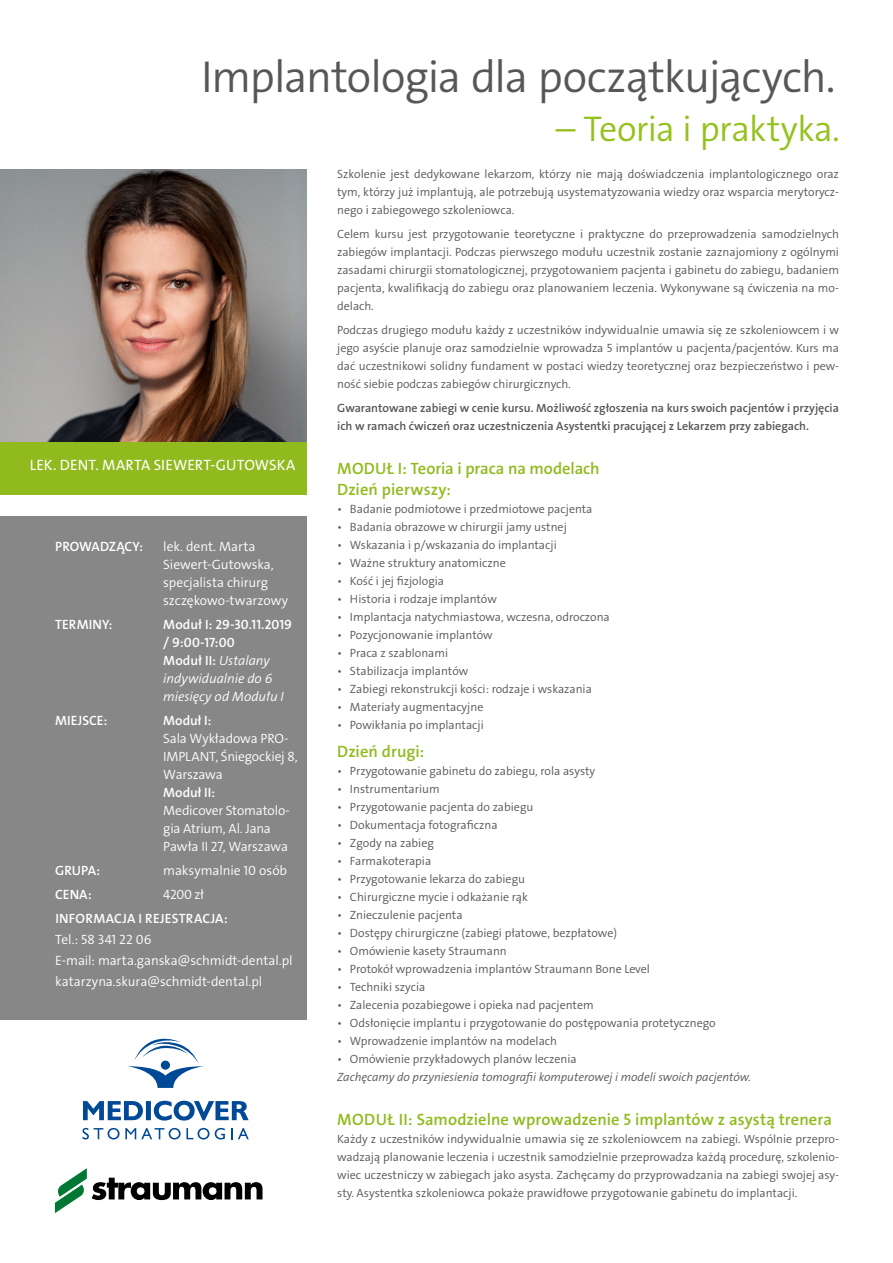
<style>
.page{position:relative;width:893px;height:1263px;background:#fff}
.page>*{position:absolute;margin:0;border:0;box-sizing:border-box;transform-origin:0 0}
.t1{font:45px "The Sans LP4 Se Lig";letter-spacing:-.025em;color:#575756}
.t2{font:36px "The Sans LP4 Se Lig";letter-spacing:-.02em;color:#95c11f}
.t3{font:16.5px/21px "The Sans LP6 Se Bld";letter-spacing:.005em;color:#90ba1e}
.t4{font:15px "The Sans LP5 Plain";letter-spacing:.01em;color:#fff}
.t5{font:13.5px/18px "The Sans LP4 Se Lig";letter-spacing:-.01em;color:#fff}
.t6{font:13.5px/18px "The Sans LP6 Se Bld";letter-spacing:.005em;color:#fff}
.t7{font:13.5px/18px "The Sans LP4 Se Lig IT";color:#fff}
.t8{font:12px/18px "The Sans LP4 Se Lig";color:#575756;text-align:justify}
.t9{font:12px/18px "The Sans LP6 Se Bld";color:#575756}
.t10{font:12px "The Sans LP4 Se Lig IT";color:#575756}
.s1{font-family:"The Sans LP4 Se Lig IT"}
</style>
<div class="page">
<svg style="left:55px;top:1168px;width:208px;height:45px"></svg>
<svg style="left:128px;top:1038px;width:75px;height:50px"></svg>
<svg style="left:83px;top:1101px;width:166px;height:19px"></svg>
<svg style="left:83px;top:1128px;width:142px;height:11px"></svg>
<svg style="left:231px;top:1128px;width:18px;height:11px"></svg>
<img style="left:0;top:169px;width:306px;height:273px">
<div style="left:0;top:442px;width:306px;height:53px;background:#90ba1e"></div>
<div style="left:0;top:516px;width:306px;height:504px;background:#878787"></div>
<hr style="left:892px;top:463px;width:1px;height:53px;background:#90ba1e">
<hr style="left:892px;top:537px;width:1px;height:462px;background:#878787">
<h1 class="t1" style="left:201px;top:48px;width:636px">Implantologia dla początkujących.</h1>
<h2 class="t2" style="left:556px;top:106px;width:286px">– Teoria i praktyka.</h2>
<p class="t4" style="left:30px;top:455px;width:267px">LEK. DENT. MARTA SIEWERT-GUTOWSKA</p>
<p class="t6" style="left:55px;top:538px;width:89px">PROWADZĄCY:</p>
<p class="t5" style="left:163px;top:538px;width:126px">lek. dent. Marta<br>Siewert-Gutowska, specjalista chirurg szczękowo-twarzowy</p>
<p class="t6" style="left:55px;top:616px;width:59px">TERMINY:</p>
<p class="t6" style="left:163px;top:616px;width:130px">Moduł I: 29-30.11.2019 / 9:00-17:00<br>Moduł II: <span class="s1">Ustalany</span></p>
<p class="t7" style="left:163px;top:670px;width:122px">indywidualnie do 6 miesięcy od Modułu I</p>
<p class="t6" style="left:55px;top:712px;width:54px">MIEJSCE:</p>
<p class="t6" style="left:163px;top:712px;width:50px">Moduł I:</p>
<p class="t5" style="left:163px;top:730px;width:136px">Sala Wykładowa PRO-<br>IMPLANT, Śniegockiej 8,<br>Warszawa</p>
<p class="t6" style="left:163px;top:784px;width:53px">Moduł II:</p>
<p class="t5" style="left:163px;top:802px;width:128px">Medicover Stomatolo&shy;gia Atrium, Al. Jana<br>Pawła II 27, Warszawa</p>
<p class="t6" style="left:55px;top:862px;width:46px">GRUPA:</p>
<p class="t5" style="left:163px;top:862px;width:125px">maksymalnie 10 osób</p>
<p class="t6" style="left:55px;top:886px;width:38px">CENA:</p>
<p class="t5" style="left:163px;top:886px;width:42px">4200 zł</p>
<p class="t6" style="left:55px;top:910px;width:174px">INFORMACJA I REJESTRACJA:</p>
<p class="t5" style="left:55px;top:929px;width:239px;line-height:21px">Tel.: 58 341 22 06<br>E-mail: marta.ganska@schmidt-dental.pl katarzyna.skura@schmidt-dental.pl</p>
<p class="t8" style="left:337px;top:165px;width:503px">Szkolenie jest dedykowane lekarzom, którzy nie mają doświadczenia implantologicznego oraz tym, którzy już implantują, ale potrzebują usystematyzowania wiedzy oraz wsparcia merytorycz&shy;nego i zabiegowego szkoleniowca.</p>
<p class="t8" style="left:337px;top:225px;width:503px">Celem kursu jest przygotowanie teoretyczne i praktyczne do przeprowadzenia samodzielnych zabiegów implantacji. Podczas pierwszego modułu uczestnik zostanie zaznajomiony z ogólnymi zasadami chirurgii stomatologicznej, przygotowaniem pacjenta i gabinetu do zabiegu, badaniem pacjenta, kwalifikacją do zabiegu oraz planowaniem leczenia. Wykonywane są ćwiczenia na mo&shy;delach.</p>
<p class="t8" style="left:337px;top:321px;width:503px">Podczas drugiego modułu każdy z uczestników indywidualnie umawia się ze szkoleniowcem i w jego asyście planuje oraz samodzielnie wprowadza 5 implantów u pacjenta/pacjentów. Kurs ma dać uczestnikowi solidny fundament w postaci wiedzy teoretycznej oraz bezpieczeństwo i pew&shy;ność siebie podczas zabiegów chirurgicznych.</p>
<p class="t9" style="left:337px;top:399px;width:503px">Gwarantowane zabiegi w cenie kursu. Możliwość zgłoszenia na kurs swoich pacjentów i przyjęcia ich w ramach ćwiczeń oraz uczestniczenia Asystentki pracującej z Lekarzem przy zabiegach.</p>
<h3 class="t3" style="left:337px;top:458px;width:264px">MODUŁ I: Teoria i praca na modelach<br>Dzień pierwszy:</h3>
<p class="t8" style="left:337px;top:500px;width:257px">• Badanie podmiotowe i przedmiotowe pacjenta</p>
<p class="t8" style="left:337px;top:518px;width:231px">• Badania obrazowe w chirurgii jamy ustnej</p>
<p class="t8" style="left:337px;top:536px;width:221px">• Wskazania i p/wskazania do implantacji</p>
<p class="t8" style="left:337px;top:554px;width:170px">• Ważne struktury anatomiczne</p>
<p class="t8" style="left:337px;top:572px;width:108px">• Kość i jej fizjologia</p>
<p class="t8" style="left:337px;top:590px;width:161px">• Historia i rodzaje implantów</p>
<p class="t8" style="left:337px;top:608px;width:274px">• Implantacja natychmiastowa, wczesna, odroczona</p>
<p class="t8" style="left:337px;top:626px;width:157px">• Pozycjonowanie implantów</p>
<p class="t8" style="left:337px;top:644px;width:112px">• Praca z szablonami</p>
<p class="t8" style="left:337px;top:662px;width:133px">• Stabilizacja implantów</p>
<p class="t8" style="left:337px;top:680px;width:256px">• Zabiegi rekonstrukcji kości: rodzaje i wskazania</p>
<p class="t8" style="left:337px;top:698px;width:148px">• Materiały augmentacyjne</p>
<p class="t8" style="left:337px;top:716px;width:148px">• Powikłania po implantacji</p>
<h3 class="t3" style="left:337px;top:741px;width:88px">Dzień drugi:</h3>
<p class="t8" style="left:337px;top:762px;width:260px">• Przygotowanie gabinetu do zabiegu, rola asysty</p>
<p class="t8" style="left:337px;top:780px;width:104px">• Instrumentarium</p>
<p class="t8" style="left:337px;top:798px;width:198px">• Przygotowanie pacjenta do zabiegu</p>
<p class="t8" style="left:337px;top:816px;width:162px">• Dokumentacja fotograficzna</p>
<p class="t8" style="left:337px;top:834px;width:98px">• Zgody na zabieg</p>
<p class="t8" style="left:337px;top:852px;width:96px">• Farmakoterapia</p>
<p class="t8" style="left:337px;top:870px;width:189px">• Przygotowanie lekarza do zabiegu</p>
<p class="t8" style="left:337px;top:888px;width:192px">• Chirurgiczne mycie i odkażanie rąk</p>
<p class="t8" style="left:337px;top:906px;width:127px">• Znieczulenie pacjenta</p>
<p class="t8" style="left:337px;top:924px;width:281px">• Dostępy chirurgiczne (zabiegi płatowe, bezpłatowe)</p>
<p class="t8" style="left:337px;top:942px;width:171px">• Omówienie kasety Straumann</p>
<p class="t8" style="left:337px;top:960px;width:314px">• Protokół wprowadzenia implantów Straumann Bone Level</p>
<p class="t8" style="left:337px;top:978px;width:90px">• Techniki szycia</p>
<p class="t8" style="left:337px;top:996px;width:258px">• Zalecenia pozabiegowe i opieka nad pacjentem</p>
<p class="t8" style="left:337px;top:1014px;width:380px">• Odsłonięcie implantu i przygotowanie do postępowania protetycznego</p>
<p class="t8" style="left:337px;top:1032px;width:221px">• Wprowadzenie implantów na modelach</p>
<p class="t8" style="left:337px;top:1050px;width:241px">• Omówienie przykładowych planów leczenia</p>
<p class="t10" style="left:337px;top:1069px;width:415px">Zachęcamy do przyniesienia tomografii komputerowej i modeli swoich pacjentów.</p>
<h3 class="t3" style="left:337px;top:1109px;width:496px">MODUŁ II: Samodzielne wprowadzenie 5 implantów z asystą trenera</h3>
<p class="t8" style="left:337px;top:1130px;width:503px">Każdy z uczestników indywidualnie umawia się ze szkoleniowcem na zabiegi. Wspólnie przepro&shy;wadzają planowanie leczenia i uczestnik samodzielnie przeprowadza każdą procedurę, szkolenio&shy;wiec uczestniczy w zabiegach jako asysta. Zachęcamy do przyprowadzania na zabiegi swojej asy&shy;sty. Asystentka szkoleniowca pokaże prawidłowe przygotowanie gabinetu do implantacji.</p>
</div>
